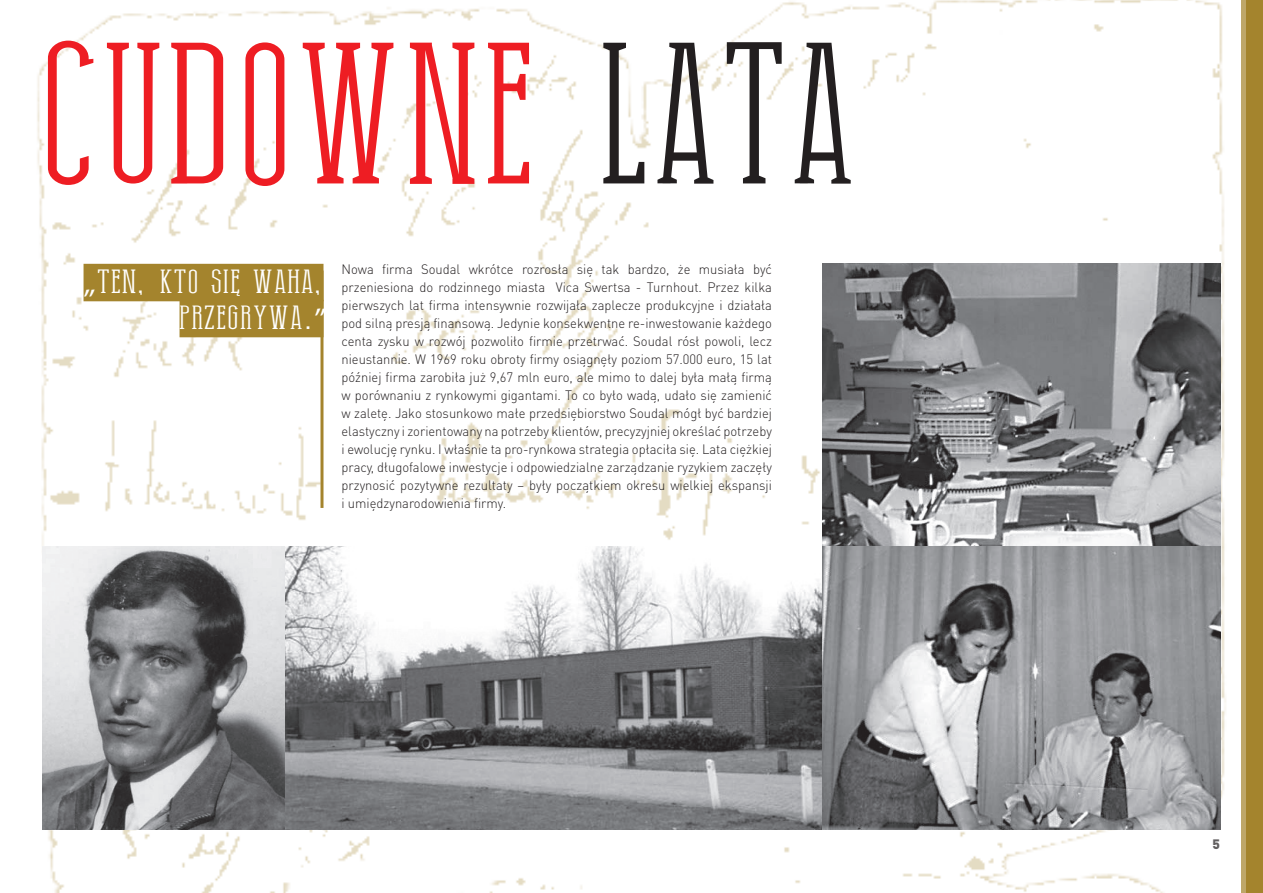
<style>
.page{position:relative;width:1263px;height:893px;background:#fff}
.page>*{position:absolute;margin:0;border:0;box-sizing:border-box;transform-origin:0 0}
.t1{font:180px "Thin Grotesk Serif";letter-spacing:.05em;color:#ee1d23;scale:1.1 1}
.t2{font:30px/36px "Thin Grotesk Serif";letter-spacing:.05em;color:#fff;text-align:right;scale:1.3 1}
.t3{font:300 13.5px/18px "DIN Pro";color:#231f20;text-align:justify;scale:.96 1}
.t4{font:900 13.5px "DIN Pro";color:#231f20}
.s1{color:#231f20}
.s2{font-family:"Myriad Pro";font-stretch:condensed}
</style>
<div class="page">
<div style="left:1242px;top:0;width:21px;height:893px;background:#a4842d"></div>
<img style="left:37px;top:0;width:1209px;height:893px">
<hr style="left:320px;top:271px;width:3px;height:237px;background:#a4842d">
<div style="left:84px;top:264px;width:239px;height:37px;background:#a4842d"></div>
<div style="left:180px;top:300px;width:143px;height:37px;background:#a4842d"></div>
<img style="left:822px;top:264px;width:398px;height:282px">
<img style="left:43px;top:546px;width:242px;height:283px">
<svg style="left:285px;top:546px;width:537px;height:283px"></svg>
<svg style="left:822px;top:546px;width:398px;height:283px;background:#949598"></svg>
<h1 class="t1" style="left:43px;top:19px;width:736px">CUDOWNE <span class="s1">LATA</span></h1>
<h2 class="t2" style="left:84px;top:264px;width:188px"><span class="s2">„</span>TEN, KTO SIĘ WAHA,<br>PRZEGRYWA.<span class="s2">”</span></h2>
<p class="t3" style="left:341px;top:260px;width:450px">Nowa firma Soudal wkrótce rozrosła się tak bardzo, że musiała być przeniesiona do rodzinnego miasta Vica Swertsa - Turnhout. Przez kilka pierwszych lat firma intensywnie rozwijała zaplecze produkcyjne i działała pod silną presją finansową. Jedynie konsekwentne re-inwestowanie każdego centa zysku w rozwój pozwoliło firmie przetrwać. Soudal rósł powoli, lecz nieustannie. W 1969 roku obroty firmy osiągnęły poziom 57.000 euro, 15 lat później firma zarobiła już 9,67 mln euro, ale mimo to dalej była małą firmą w porównaniu z rynkowymi gigantami. To co było wadą, udało się zamienić w zaletę. Jako stosunkowo małe przedsiębiorstwo Soudal mógł być bardziej elastyczny i zorientowany na potrzeby klientów, precyzyjniej określać potrzeby i ewolucję rynku. I właśnie ta pro-rynkowa strategia opłaciła się. Lata ciężkiej pracy, długofalowe inwestycje i odpowiedzialne zarządzanie ryzykiem zaczęły przynosić pozytywne rezultaty – były początkiem okresu wielkiej ekspansji i umiędzynarodowienia firmy.</p>
<p class="t4" style="left:1212px;top:835px;width:9px">5</p>
</div>
